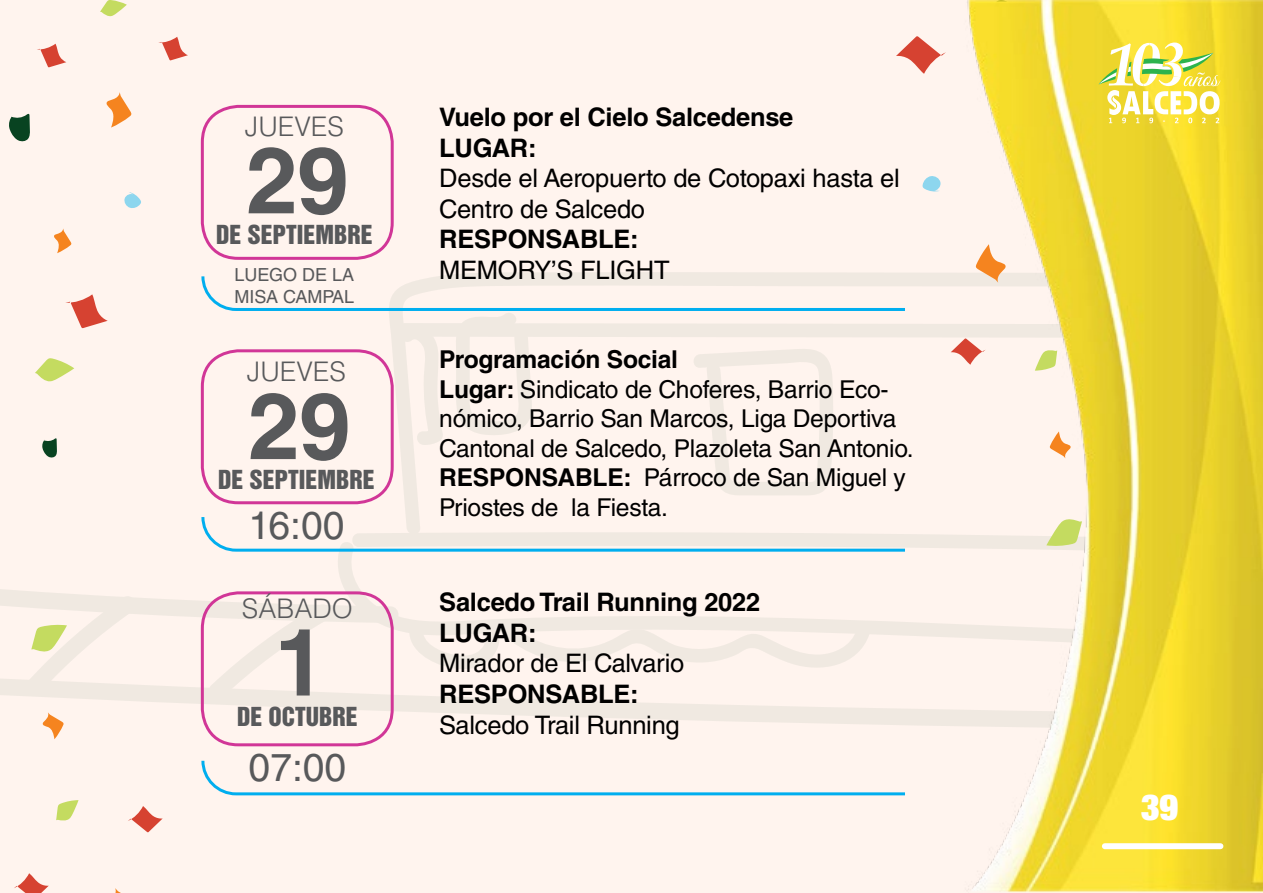
<style>
.page{position:relative;width:1263px;height:893px;background:#fff4ee}
.page>*{position:absolute;margin:0;border:0;box-sizing:border-box;transform-origin:0 0}
.t1{font:700 93px "Helvetica LT";color:#58595b}
.t2{font:39px "Helvetica LT Std";color:#58595b}
.t3{font:900 condensed 36px "Helvetica Neue LT Std";color:#fff}
.t4{font:300 27px "Helvetica LT Std";color:#58595b}
.t5{font:25.5px/30.6px "Helvetica LT Std";letter-spacing:-.01em;color:#000}
.t6{font:700 25.5px/30.6px "Helvetica LT Std";letter-spacing:-.01em;color:#000}
.t7{font:24.6px/29.4px "Helvetica LT Std";letter-spacing:-.01em;color:#000}
.t8{font:24px "Helvetica Inserat LT Std";color:#58595b}
.t9{font:18px "Helvetica LT Std";color:#58595b}
.s1{font-weight:700}
</style>
<div class="page">
<svg style="left:407px;top:617px;width:345px;height:52px"></svg>
<svg style="left:200px;top:695px;width:552px;height:38px"></svg>
<svg style="left:65px;top:294px;width:43px;height:34px"></svg>
<svg style="left:37px;top:44px;width:29px;height:23px"></svg>
<svg style="left:158px;top:37px;width:30px;height:23px"></svg>
<svg style="left:54px;top:228px;width:18px;height:25px"></svg>
<svg style="left:106px;top:92px;width:26px;height:36px"></svg>
<svg style="left:35px;top:358px;width:39px;height:24px"></svg>
<svg style="left:100px;top:0;width:27px;height:17px"></svg>
<svg style="left:9px;top:114px;width:21px;height:28px"></svg>
<svg style="left:42px;top:438px;width:15px;height:20px"></svg>
<svg style="left:124px;top:192px;width:17px;height:16px"></svg>
<svg style="left:14px;top:873px;width:35px;height:20px"></svg>
<svg style="left:128px;top:806px;width:35px;height:26px"></svg>
<svg style="left:42px;top:712px;width:22px;height:27px"></svg>
<svg style="left:115px;top:888px;width:6px;height:5px"></svg>
<svg style="left:0;top:579px;width:401px;height:125px"></svg>
<svg style="left:56px;top:800px;width:23px;height:21px"></svg>
<img style="left:752px;top:0;width:511px;height:893px">
<svg style="left:1098px;top:42px;width:122px;height:81px;background:#ece371"></svg>
<div style="left:1105px;top:843px;width:115px;height:6px;background:#fff"></div>
<div style="left:201px;top:105px;width:193px;height:155px;border:3px solid #d13697;border-radius:36px"></div>
<div style="left:201px;top:591px;width:193px;height:155px;border:3px solid #d13697;border-radius:36px"></div>
<svg style="left:201px;top:244px;width:1062px;height:254px"></svg>
<svg style="left:201px;top:517px;width:1062px;height:48px"></svg>
<svg style="left:201px;top:761px;width:704px;height:34px"></svg>
<p class="t4" style="left:245px;top:109px;width:100px">JUEVES</p>
<h1 class="t1" style="left:246px;top:124px;width:104px">29</h1>
<p class="t8" style="left:216px;top:220px;width:158px">DE SEPTIEMBRE</p>
<p class="t6" style="left:439px;top:101px;width:356px">Vuelo por el Cielo Salcedense<br>LUGAR:</p>
<p class="t5" style="left:439px;top:163px;width:462px">Desde el Aeropuerto de Cotopaxi hasta el<br>Centro de Salcedo</p>
<p class="t6" style="left:439px;top:224px;width:201px">RESPONSABLE:</p>
<p class="t9" style="left:235px;top:265px;width:121px">LUEGO DE LA</p>
<p class="t5" style="left:439px;top:255px;width:232px">MEMORY’S FLIGHT</p>
<p class="t9" style="left:235px;top:286px;width:121px">MISA CAMPAL</p>
<p class="t4" style="left:247px;top:355px;width:100px">JUEVES</p>
<h1 class="t1" style="left:248px;top:370px;width:104px">29</h1>
<p class="t8" style="left:218px;top:466px;width:158px">DE SEPTIEMBRE</p>
<h2 class="t2" style="left:248px;top:502px;width:98px">16:00</h2>
<p class="t4" style="left:242px;top:591px;width:113px">SÁBADO</p>
<h1 class="t1" style="left:275px;top:606px;width:53px">1</h1>
<p class="t8" style="left:237px;top:702px;width:122px">DE OCTUBRE</p>
<h2 class="t2" style="left:249px;top:745px;width:99px">07:00</h2>
<p class="t7" style="left:439px;top:345px;width:476px"><span class="s1">Programación Social<br>Lugar:</span> Sindicato de Choferes, Barrio Eco&shy;nómico, Barrio San Marcos, Liga Deportiva Cantonal de Salcedo, Plazoleta San Antonio.<br><span class="s1">RESPONSABLE:</span> Párroco de San Miguel y Priostes de la Fiesta.</p>
<p class="t6" style="left:439px;top:586px;width:323px">Salcedo Trail Running 2022<br>LUGAR:</p>
<p class="t5" style="left:439px;top:648px;width:247px">Mirador de El Calvario</p>
<p class="t6" style="left:439px;top:678px;width:201px">RESPONSABLE:</p>
<p class="t5" style="left:439px;top:709px;width:242px">Salcedo Trail Running</p>
<h3 class="t3" style="left:1141px;top:790px;width:39px">3939</h3>
</div>
